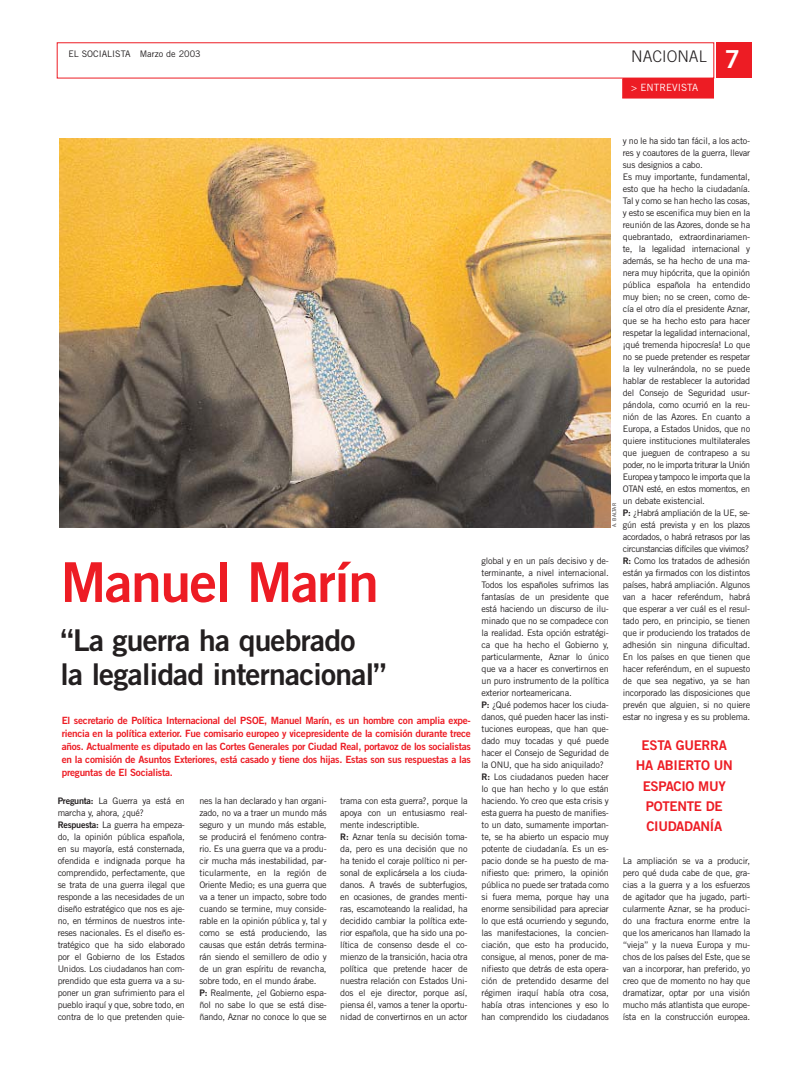
<style>
.page{position:relative;width:794px;height:1077px;background:#fff}
.page>*{position:absolute;margin:0;border:0;box-sizing:border-box;transform-origin:0 0}
.t1{font:55px "Trade Gothic Bold Two";letter-spacing:-.025em;color:#ed1c24}
.t2{font:30px/34px "Trade Gothic Bold Two";letter-spacing:-.025em;color:#231f20}
.t3{font:300 16px "Trade Gothic";color:#231f20}
.t4{font:13.4px/20.1px "Trade Gothic Bold Two";letter-spacing:-.025em;color:#ed1c24;text-align:center}
.t5{font:10px/13px "Trade Gothic Bold Two";letter-spacing:-.025em;color:#ed1c24;text-align:justify}
.t6{font:10px "Trade Gothic";color:#fff}
.t7{font:9px/12px "Trade Gothic";letter-spacing:-.025em;color:#231f20}
.t8{font:9px "Trade Gothic";color:#231f20}
.t9{font:5px "Trade Gothic";color:#231f20}
.s1{font-family:"Trade Gothic Bold Two";font-weight:400;font-size:24.8px;color:#fff}
.s2{font-family:"Trade Gothic Bold Two"}
</style>
<div class="page">
<div style="left:623px;top:79px;width:91px;height:19px;background:#ed1c24"></div>
<div style="left:622px;top:78px;width:92px;height:21px;border:1px solid #ed1c24"></div>
<img style="left:59px;top:139px;width:552px;height:388px">
<div style="left:716px;top:43px;width:35px;height:35px;background:#ed1c24"></div>
<p class="t8" style="left:69px;top:51px;width:134px">EL SOCIALISTA Marzo de 2003</p>
<h3 class="t3" style="left:631px;top:51px;width:110px">NACIONAL <span class="s1">7</span></h3>
<p class="t6" style="left:631px;top:83px;width:69px">&gt; ENTREVISTA</p>
<h1 class="t1" style="left:61px;top:562px;width:320px">Manuel Marín</h1>
<h2 class="t2" style="left:61px;top:626px;width:328px">“La guerra ha quebrado<br>la legalidad internacional”</h2>
<p class="t5" style="left:62px;top:715px;width:411px">El secretario de Política Internacional del PSOE, Manuel Marín, es un hombre con amplia expe&shy;riencia en la política exterior. Fue comisario europeo y vicepresidente de la comisión durante trece años. Actualmente es diputado en las Cortes Generales por Ciudad Real, portavoz de los socialistas en la comisión de Asuntos Exteriores, está casado y tiene dos hijas. Estas son sus respuestas a las preguntas de El Socialista.</p>
<p class="t7" style="left:58px;top:796px;width:129px"><span class="s2">Pregunta:</span> La Guerra ya está en marcha y, ahora, ¿qué?<br><span class="s2">Respuesta:</span> La guerra ha empeza&shy;do, la opinión pública española, en su mayoría, está consternada, ofendida e indignada porque ha comprendido, perfectamente, que se trata de una guerra ilegal que responde a las necesidades de un diseño estratégico que nos es aje&shy;no, en términos de nuestros inte&shy;reses nacionales. Es el diseño es&shy;tratégico que ha sido elaborado por el Gobierno de los Estados<br>Unidos. Los ciudadanos han com&shy;prendido que esta guerra va a su&shy;poner un gran sufrimiento para el pueblo iraquí y que, sobre todo, en contra de lo que pretenden quie-</p>
<p class="t7" style="left:199px;top:796px;width:129px">nes la han declarado y han organi&shy;zado, no va a traer un mundo más seguro y un mundo más estable, se producirá el fenómeno contra&shy;rio. Es una guerra que va a produ&shy;cir mucha más inestabilidad, par&shy;ticularmente, en la región de<br>Oriente Medio; es una guerra que va a tener un impacto, sobre todo cuando se termine, muy conside&shy;rable en la opinión pública y, tal y como se está produciendo, las causas que están detrás termina&shy;rán siendo el semillero de odio y de un gran espíritu de revancha, sobre todo, en el mundo árabe.<br><span class="s2">P:</span> Realmente, ¿el Gobierno espa&shy;ñol no sabe lo que se está dise&shy;ñando, Aznar no conoce lo que se</p>
<p class="t7" style="left:340px;top:796px;width:129px">trama con esta guerra?, porque la apoya con un entusiasmo real&shy;mente indescriptible.<br><span class="s2">R:</span> Aznar tenía su decisión toma&shy;da, pero es una decisión que no ha tenido el coraje político ni per&shy;sonal de explicársela a los ciuda&shy;danos. A través de subterfugios, en ocasiones, de grandes menti&shy;ras, escamoteando la realidad, ha decidido cambiar la política exte&shy;rior española, que ha sido una po&shy;lítica de consenso desde el co&shy;mienzo de la transición, hacia otra política que pretende hacer de nuestra relación con Estados Uni&shy;dos el eje director, porque así, piensa él, vamos a tener la oportu&shy;nidad de convertirnos en un actor</p>
<p class="t7" style="left:623px;top:136px;width:129px">y no le ha sido tan fácil, a los acto&shy;res y coautores de la guerra, llevar sus designios a cabo.<br>Es muy importante, fundamental, esto que ha hecho la ciudadanía.<br>Tal y como se han hecho las cosas, y esto se escenifica muy bien en la reunión de las Azores, donde se ha quebrantado, extraordinariamen&shy;te, la legalidad internacional y además, se ha hecho de una ma&shy;nera muy hipócrita, que la opinión pública española ha entendido muy bien; no se creen, como de&shy;cía el otro día el presidente Aznar, que se ha hecho esto para hacer respetar la legalidad internacional, ¡qué tremenda hipocresía! Lo que no se puede pretender es respetar la ley vulnerándola, no se puede hablar de restablecer la autoridad del Consejo de Seguridad usur&shy;pándola, como ocurrió en la reu&shy;nión de las Azores. En cuanto a<br>Europa, a Estados Unidos, que no quiere instituciones multilaterales que jueguen de contrapeso a su poder, no le importa triturar la Unión<br>Europea y tampoco le importa que la<br>OTAN esté, en estos momentos, en un debate existencial.<br><span class="s2">P:</span> ¿Habrá ampliación de la UE, se&shy;gún está prevista y en los plazos acordados, o habrá retrasos por las circunstancias difíciles que vivimos?<br><span class="s2">R:</span> Como los tratados de adhesión están ya firmados con los distintos países, habrá ampliación. Algunos van a hacer referéndum, habrá que esperar a ver cuál es el resul&shy;tado pero, en principio, se tienen que ir produciendo los tratados de adhesión sin ninguna dificultad.<br>En los países en que tienen que hacer referéndum, en el supuesto de que sea negativo, ya se han incorporado las disposiciones que prevén que alguien, si no quiere estar no ingresa y es su problema.</p>
<p class="t9" style="left:613px;top:527px;width:25px;rotate:-90deg">A. BALTAR</p>
<p class="t7" style="left:482px;top:556px;width:129px">global y en un país decisivo y de&shy;terminante, a nivel internacional.<br>Todos los españoles sufrimos las fantasías de un presidente que está haciendo un discurso de ilu&shy;minado que no se compadece con la realidad. Esta opción estratégi&shy;ca que ha hecho el Gobierno y, particularmente, Aznar lo único que va a hacer es convertirnos en un puro instrumento de la política exterior norteamericana.<br><span class="s2">P:</span> ¿Qué podemos hacer los ciuda&shy;danos, qué pueden hacer las insti&shy;tuciones europeas, que han que&shy;dado muy tocadas y qué puede hacer el Consejo de Seguridad de la ONU, que ha sido aniquilado?<br><span class="s2">R:</span> Los ciudadanos pueden hacer lo que han hecho y lo que están haciendo. Yo creo que esta crisis y esta guerra ha puesto de manifies&shy;to un dato, sumamente importan&shy;te, se ha abierto un espacio muy potente de ciudadanía. Es un es&shy;pacio donde se ha puesto de ma&shy;nifiesto que: primero, la opinión pública no puede ser tratada como si fuera mema, porque hay una enorme sensibilidad para apreciar lo que está ocurriendo y segundo, las manifestaciones, la concien&shy;ciación, que esto ha producido, consigue, al menos, poner de ma&shy;nifiesto que detrás de esta opera&shy;ción de pretendido desarme del régimen iraquí había otra cosa, había otras intenciones y eso lo han comprendido los ciudadanos</p>
<h3 class="t4" style="left:636px;top:737px;width:99px">ESTA GUERRA<br>HA ABIERTO UN<br>ESPACIO MUY<br>POTENTE DE<br>CIUDADANÍA</h3>
<p class="t7" style="left:623px;top:856px;width:129px;text-align:justify">La ampliación se va a producir, pero qué duda cabe de que, gra&shy;cias a la guerra y a los esfuerzos de agitador que ha jugado, parti&shy;cularmente Aznar, se ha produci&shy;do una fractura enorme entre la que los americanos han llamado la “vieja” y la nueva Europa y mu&shy;chos de los países del Este, que se van a incorporar, han preferido, yo creo que de momento no hay que dramatizar, optar por una visión mucho más atlantista que europe&shy;ísta en la construcción europea.</p>
</div>
